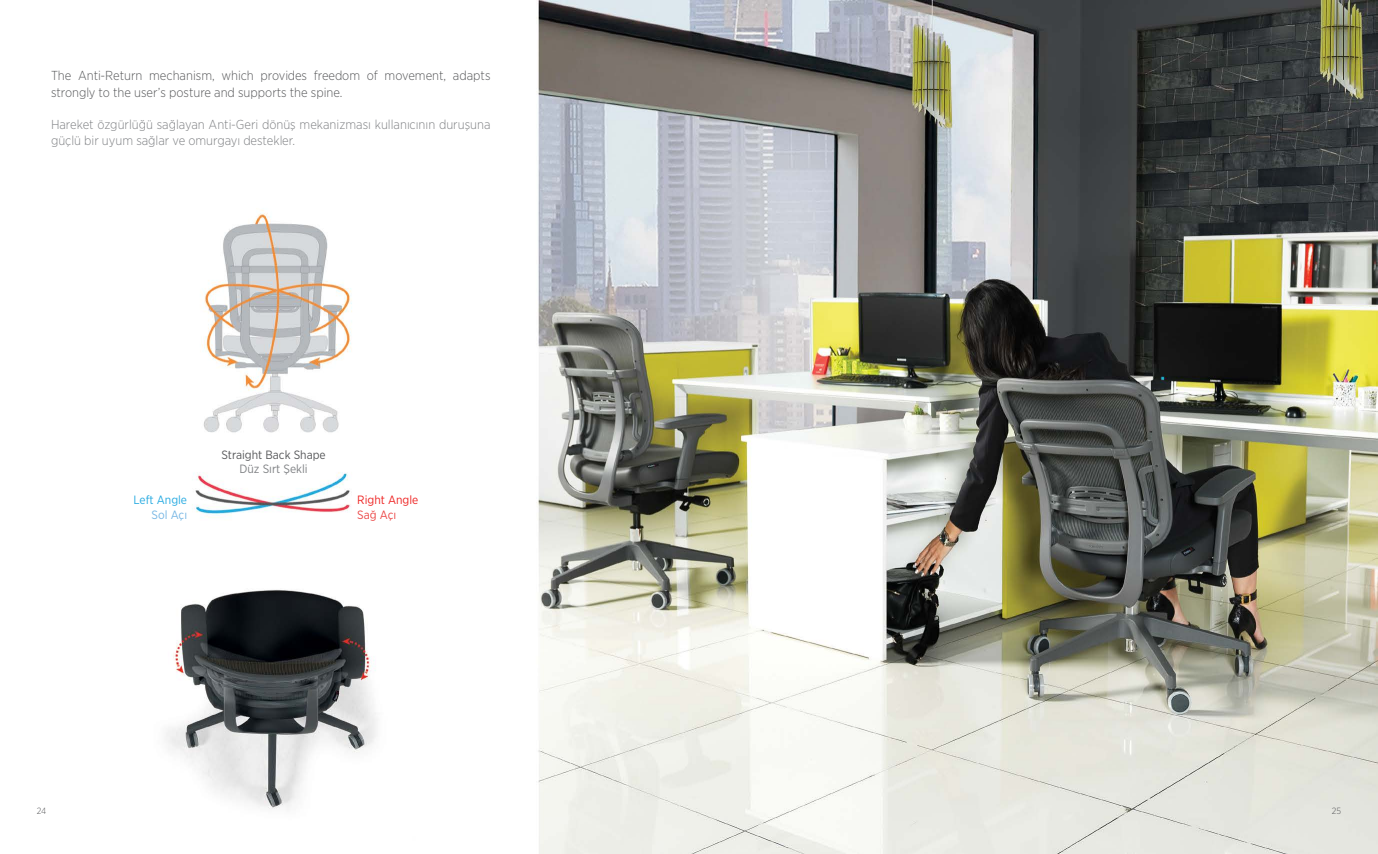
<style>
.page{position:relative;width:1378px;height:854px;background:#fff}
.page>*{position:absolute;margin:0;border:0;box-sizing:border-box;transform-origin:0 0}
.t1{font:300 13px/16.8px "Gotham Narrow";color:#58595b}
.t2{font:300 13px/15.6px "Gotham Narrow";color:#808285}
.t3{font:12px "Gotham Narrow";color:#58595b}
.t4{font:12px "Gotham Narrow";color:#808285}
.t5{font:12px "Gotham Narrow";color:#ee2524}
.t6{font:12px "Gotham Narrow";color:#27aae1}
.t7{font:12px "Gotham Narrow";color:#78b7e4}
.t8{font:12px "Gotham Narrow";color:#ec4948}
.t9{font:300 9px "Gotham Narrow";color:#58595b}
</style>
<div class="page">
<img style="left:166px;top:0;width:1212px;height:853px">
<p class="t1" style="left:51px;top:67px;width:441px">The Anti-Return mechanism, which provides freedom of movement, adapts strongly to the user’s posture and supports the spine.</p>
<p class="t2" style="left:51px;top:117px;width:441px">Hareket özgürlüğü sağlayan Anti-Geri dönüş mekanizması kullanıcının duruşuna güçlü bir uyum sağlar ve omurgayı destekler.</p>
<p class="t6" style="left:133px;top:492px;width:55px">Left Angle</p>
<p class="t7" style="left:152px;top:507px;width:37px">Sol Açı</p>
<p class="t3" style="left:221px;top:447px;width:106px">Straight Back Shape</p>
<p class="t4" style="left:239px;top:461px;width:70px">Düz Sırt Şekli</p>
<p class="t5" style="left:357px;top:492px;width:63px">Right Angle</p>
<p class="t8" style="left:357px;top:507px;width:40px">Sağ Açı</p>
<p class="t9" style="left:37px;top:804px;width:11px">24</p>
<p class="t9" style="left:1332px;top:804px;width:11px">25</p>
</div>
